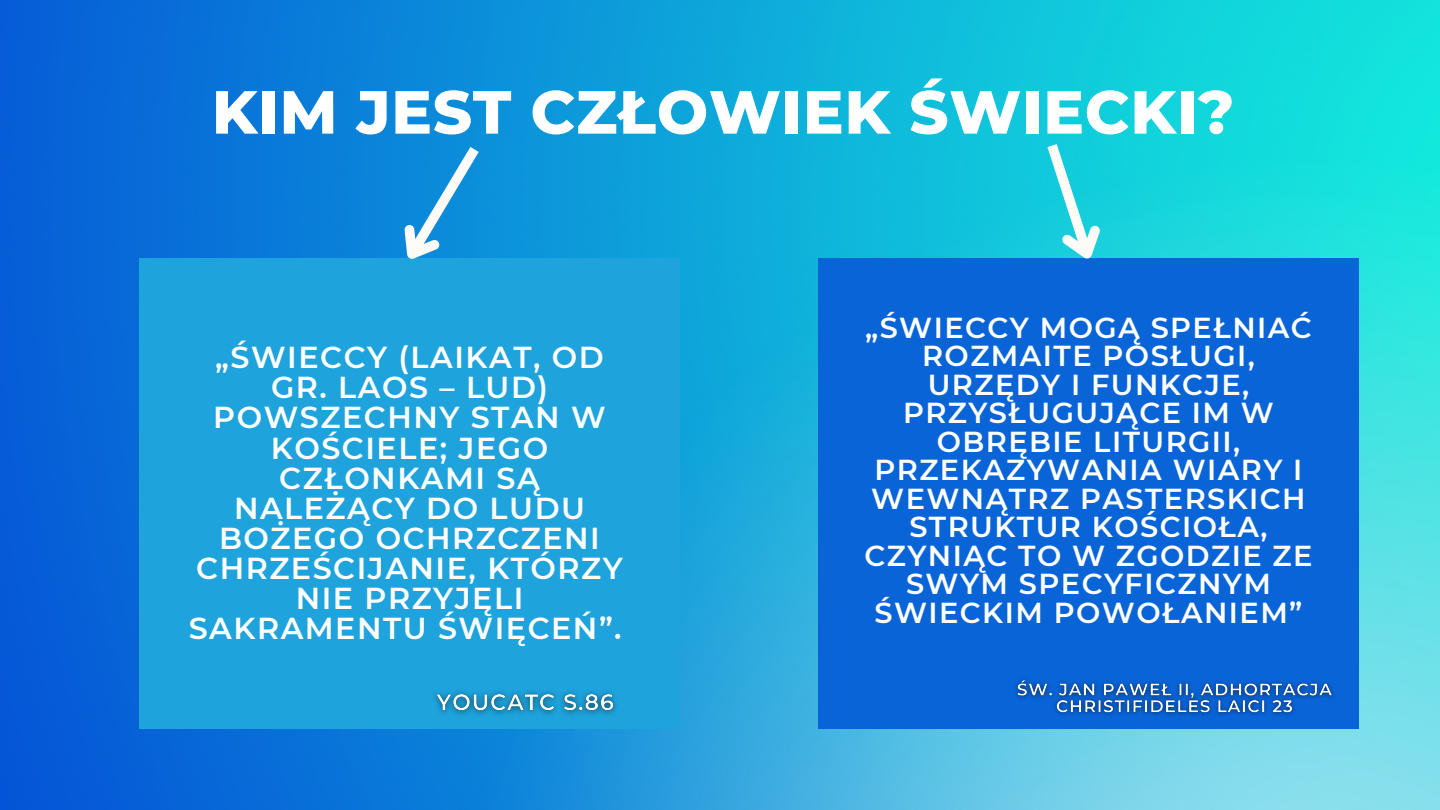
<style>
.page{position:relative;width:1440px;height:810px;background:#fff}
.page>*{position:absolute;margin:0;border:0;box-sizing:border-box;transform-origin:0 0}
.t1{font:800 60.7px "Montserrat";letter-spacing:.01em;color:#fff}
.t2{font:600 30.3px/30.2px "Montserrat";letter-spacing:.05em;color:#fff;text-align:center}
.t3{font:600 28.8px/28.5px "Montserrat";letter-spacing:.05em;color:#fff;text-align:center}
</style>
<div class="page">
<img style="left:0;top:0;width:1440px;height:810px">
<div style="left:818px;top:258px;width:541px;height:470px;background:#0964d8"></div>
<img style="left:1015px;top:679px;width:319px;height:37px">
<div style="left:139px;top:258px;width:541px;height:470px;background:#1ea3dc"></div>
<img style="left:435px;top:691px;width:182px;height:24px">
<svg style="left:379px;top:136px;width:109px;height:123px;background:#2898dd"></svg>
<svg style="left:1040px;top:133px;width:79px;height:126px;background:#37d3df"></svg>
<h1 class="t1" style="left:212px;top:75px;width:1024px">KIM JEST CZŁOWIEK ŚWIECKI?</h1>
<p class="t2" style="left:189px;top:342px;width:436px">„ŚWIECCY (LAIKAT, OD<br>GR. LAOS – LUD)<br>POWSZECHNY STAN W<br>KOŚCIELE; JEGO<br>CZŁONKAMI SĄ<br>NALEŻĄCY DO LUDU<br>BOŻEGO OCHRZCZENI<br>CHRZEŚCIJANIE, KTÓRZY<br>NIE PRZYJĘLI<br>SAKRAMENTU ŚWIĘCEŃ”.</p>
<p class="t3" style="left:864px;top:313px;width:450px">„ŚWIECCY MOGĄ SPEŁNIAĆ<br>ROZMAITE POSŁUGI,<br>URZĘDY I FUNKCJE,<br>PRZYSŁUGUJĄCE IM W<br>OBRĘBIE LITURGII,<br>PRZEKAZYWANIA WIARY I<br>WEWNĄTRZ PASTERSKICH<br>STRUKTUR KOŚCIOŁA,<br>CZYNIĄC TO W ZGODZIE ZE<br>SWYM SPECYFICZNYM<br>ŚWIECKIM POWOŁANIEM”</p>
</div>
